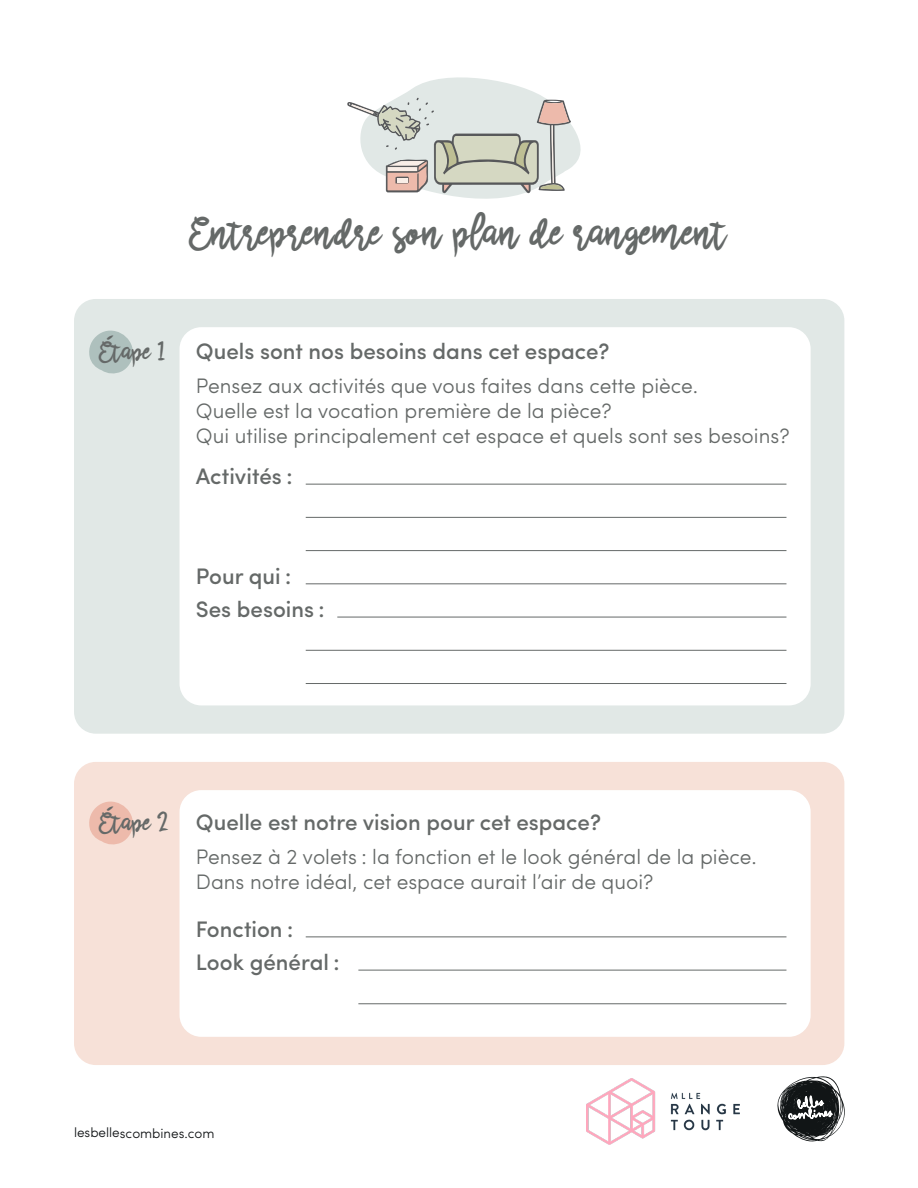
<style>
.page{position:relative;width:918px;height:1188px;background:#fff}
.page>*{position:absolute;margin:0;border:0;box-sizing:border-box;transform-origin:0 0}
.t1{font:37.5px "Scrivimi";color:#656968}
.t2{font:24px "Scrivimi";color:#656968}
.t3{font:500 22.5px "Sofia Pro";color:#656968}
.t4{font:300 21px/25.2px "Sofia Pro";color:#656968}
.t5{font:300 13.5px "Sofia Pro";letter-spacing:-.005em;color:#111416}
</style>
<div class="page">
<div style="left:74px;top:299px;width:770px;height:435px;background:#e1e8e6;border-radius:22px"></div>
<div style="left:180px;top:327px;width:631px;height:378px;background:#fff;border-radius:22px"></div>
<svg style="left:89px;top:330px;width:44px;height:44px"></svg>
<svg style="left:777px;top:1076px;width:68px;height:66px"></svg>
<img style="left:587px;top:1079px;width:152px;height:66px">
<hr style="left:306px;top:484px;width:480px;height:1px;background:#656968">
<hr style="left:306px;top:517px;width:480px;height:1px;background:#656968">
<hr style="left:306px;top:550px;width:480px;height:1px;background:#656968">
<hr style="left:337px;top:617px;width:449px;height:1px;background:#656968">
<hr style="left:306px;top:650px;width:480px;height:1px;background:#656968">
<hr style="left:306px;top:683px;width:480px;height:1px;background:#656968">
<hr style="left:306px;top:583px;width:480px;height:1px;background:#656968">
<div style="left:74px;top:762px;width:770px;height:303px;background:#f7e1d8;border-radius:22px"></div>
<div style="left:180px;top:790px;width:631px;height:247px;background:#fff;border-radius:22px"></div>
<svg style="left:89px;top:801px;width:44px;height:44px"></svg>
<hr style="left:358px;top:970px;width:428px;height:1px;background:#656968">
<hr style="left:306px;top:937px;width:480px;height:1px;background:#656968">
<hr style="left:358px;top:1003px;width:428px;height:1px;background:#656968">
<svg style="left:347px;top:77px;width:234px;height:122px"></svg>
<h1 class="t1" style="left:190px;top:204px;width:538px">Entreprendre son plan de rangement</h1>
<p class="t2" style="left:100px;top:333px;width:66px">Étape 1</p>
<p class="t3" style="left:196px;top:334px;width:415px">Quels sont nos besoins dans cet espace?</p>
<p class="t4" style="left:196px;top:371px;width:595px">Pensez aux activités que vous faites dans cette pièce.<br>Quelle est la vocation première de la pièce?<br>Qui utilise principalement cet espace et quels sont ses besoins?</p>
<p class="t3" style="left:196px;top:459px;width:98px">Activités :</p>
<p class="t3" style="left:196px;top:559px;width:97px">Pour qui :</p>
<p class="t3" style="left:196px;top:592px;width:130px">Ses besoins :</p>
<p class="t2" style="left:100px;top:804px;width:69px">Étape 2</p>
<p class="t3" style="left:196px;top:805px;width:407px">Quelle est notre vision pour cet espace?</p>
<p class="t4" style="left:196px;top:842px;width:562px">Pensez à 2 volets : la fonction et le look général de la pièce.<br>Dans notre idéal, cet espace aurait l’air de quoi?</p>
<p class="t3" style="left:196px;top:912px;width:99px">Fonction :</p>
<p class="t3" style="left:196px;top:945px;width:145px">Look général :</p>
<p class="t5" style="left:74px;top:1123px;width:142px">lesbellescombines.com</p>
</div>
